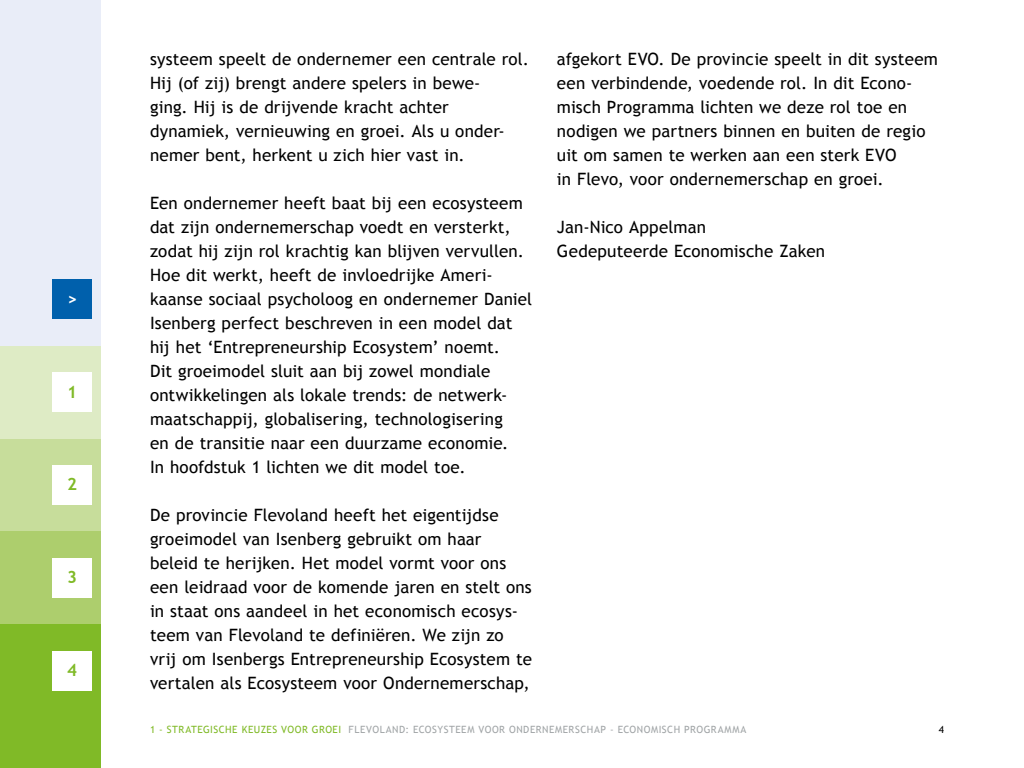
<style>
.page{position:relative;width:1024px;height:768px;background:#fff}
.page>*{position:absolute;margin:0;border:0;box-sizing:border-box;transform-origin:0 0}
.t1{font:17px/24px "Trebuchet MS";letter-spacing:.01em;color:#000}
.t2{font:700 17px "Trebuchet MS";color:#80ba27}
.t3{font:700 17px "Trebuchet MS";color:#fff}
.t4{font:10px "Trebuchet MS";letter-spacing:.055em;color:#a1a5a7}
.t5{font:10px "Trebuchet MS";color:#000}
.s1{color:#80ba27}
</style>
<div class="page">
<div style="left:0;top:601px;width:101px;height:167px;background:#80ba27"></div>
<div style="left:0;top:531px;width:101px;height:93px;background:#adce6d"></div>
<div style="left:0;top:438px;width:101px;height:93px;background:#c7dd9b"></div>
<div style="left:0;top:346px;width:101px;height:93px;background:#deebc5"></div>
<div style="left:0;top:0;width:101px;height:346px;background:#e9edf8"></div>
<div style="left:52px;top:465px;width:40px;height:40px;background:#fff"></div>
<div style="left:52px;top:558px;width:40px;height:40px;background:#fff"></div>
<div style="left:52px;top:651px;width:40px;height:40px;background:#fff"></div>
<div style="left:52px;top:372px;width:40px;height:40px;background:#fff"></div>
<div style="left:52px;top:279px;width:40px;height:40px;background:#0060ac"></div>
<p class="t3" style="left:67px;top:288px;width:11px">&gt;</p>
<p class="t2" style="left:67px;top:381px;width:11px">1</p>
<p class="t2" style="left:67px;top:474px;width:11px">2</p>
<p class="t2" style="left:67px;top:566px;width:11px">3</p>
<p class="t2" style="left:67px;top:659px;width:11px">4</p>
<p class="t1" style="left:150px;top:47px;width:380px">systeem speelt de ondernemer een centrale rol.<br>Hij (of zij) brengt andere spelers in bewe-<br>ging. Hij is de drijvende kracht achter dynamiek, vernieuwing en groei. Als u onder&shy;nemer bent, herkent u zich hier vast in.</p>
<p class="t1" style="left:150px;top:191px;width:384px">Een ondernemer heeft baat bij een ecosysteem dat zijn ondernemerschap voedt en versterkt, zodat hij zijn rol krachtig kan blijven vervullen.<br>Hoe dit werkt, heeft de invloedrijke Ameri&shy;kaanse sociaal psycholoog en ondernemer Daniel Isenberg perfect beschreven in een model dat hij het ‘Entrepreneurship Ecosystem’ noemt.<br>Dit groeimodel sluit aan bij zowel mondiale ontwikkelingen als lokale trends: de netwerk&shy;maatschappij, globalisering, technologisering<br>en de transitie naar een duurzame economie.<br>In hoofdstuk 1 lichten we dit model toe.</p>
<p class="t1" style="left:150px;top:503px;width:384px">De provincie Flevoland heeft het eigentijdse groeimodel van Isenberg gebruikt om haar beleid te herijken. Het model vormt voor ons een leidraad voor de komende jaren en stelt ons in staat ons aandeel in het economisch ecosys&shy;teem van Flevoland te definiëren. We zijn zo vrij om Isenbergs Entrepreneurship Ecosystem te vertalen als Ecosysteem voor Ondernemerschap,</p>
<p class="t1" style="left:557px;top:47px;width:383px">afgekort EVO. De provincie speelt in dit systeem een verbindende, voedende rol. In dit Econo&shy;misch Programma lichten we deze rol toe en nodigen we partners binnen en buiten de regio uit om samen te werken aan een sterk EVO<br>in Flevo, voor ondernemerschap en groei.</p>
<p class="t1" style="left:557px;top:215px;width:270px">Jan-Nico Appelman<br>Gedeputeerde Economische Zaken</p>
<p class="t4" style="left:150px;top:724px;width:598px"><span class="s1">1 - STRATEGISCHE KEUZES VOOR GROEI</span> FLEVOLAND: ECOSYSTEEM VOOR ONDERNEMERSCHAP - ECONOMISCH PROGRAMMA</p>
<p class="t5" style="left:939px;top:724px;width:7px">4</p>
</div>
